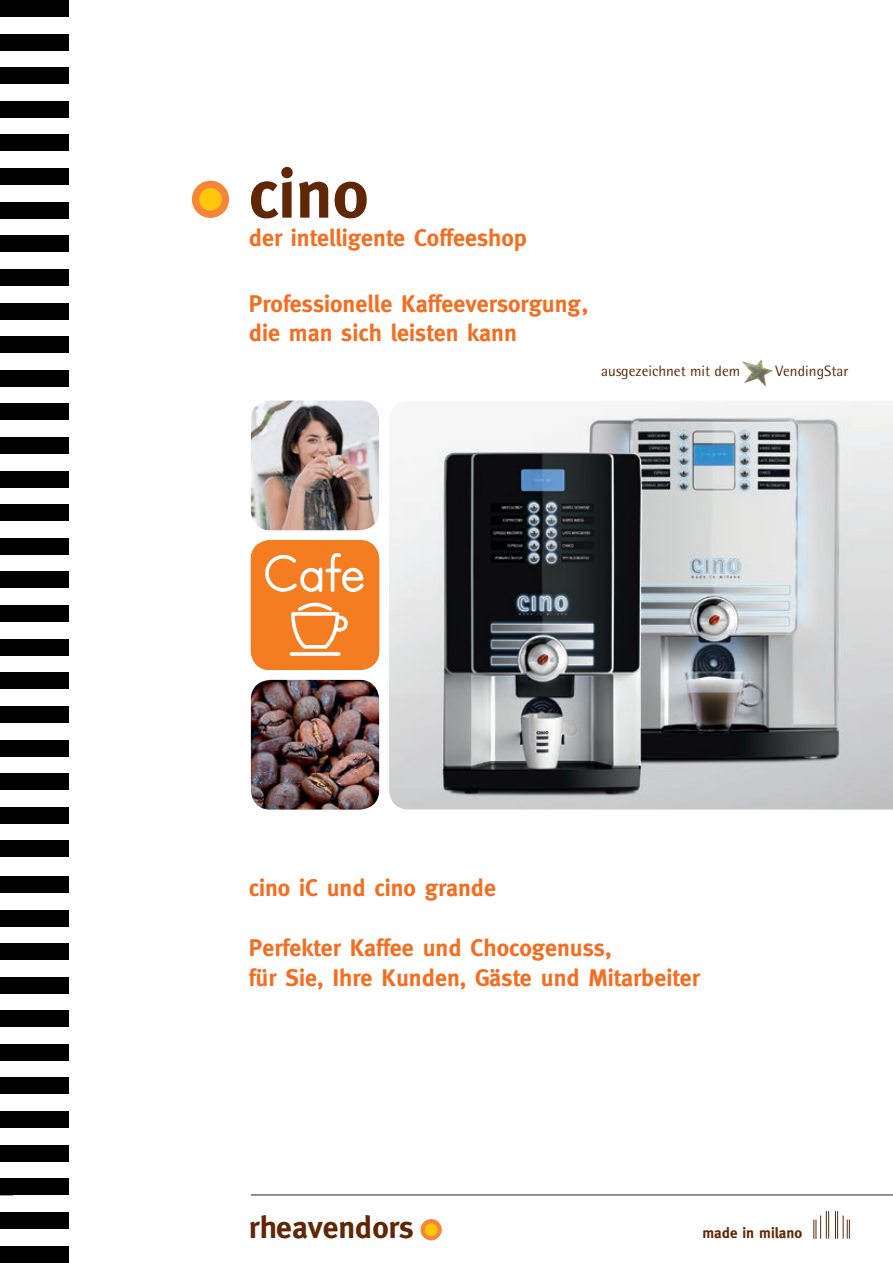
<style>
.page{position:relative;width:893px;height:1263px;background:#fff}
.page>*{position:absolute;margin:0;border:0;box-sizing:border-box;transform-origin:0 0}
.t1{font:700 69px "Meta";color:#5f2706}
.t2{font:700 31.2px "Meta";color:#5f2706}
.t3{font:700 24px/28.8px "Meta";color:#f36e21}
.t4{font:15px "Rotis Semi Sans";color:#5f2706}
.t5{font:700 15px "Meta";color:#5f2706}
</style>
<div class="page">
<hr style="left:251px;top:1194px;width:642px;height:1px;background:#231f20">
<svg style="left:813px;top:1211px;width:16px;height:28px"></svg>
<svg style="left:835px;top:1211px;width:15px;height:28px"></svg>
<div style="left:0;top:0;width:68px;height:17px;background:#010101"></div>
<div style="left:0;top:34px;width:68px;height:17px;background:#010101"></div>
<div style="left:0;top:67px;width:68px;height:17px;background:#010101"></div>
<div style="left:0;top:101px;width:68px;height:17px;background:#010101"></div>
<div style="left:0;top:134px;width:68px;height:17px;background:#010101"></div>
<div style="left:0;top:168px;width:68px;height:17px;background:#010101"></div>
<div style="left:0;top:202px;width:68px;height:17px;background:#010101"></div>
<div style="left:0;top:235px;width:68px;height:17px;background:#010101"></div>
<div style="left:0;top:269px;width:68px;height:17px;background:#010101"></div>
<div style="left:0;top:303px;width:68px;height:16px;background:#010101"></div>
<div style="left:0;top:336px;width:68px;height:17px;background:#010101"></div>
<div style="left:0;top:370px;width:68px;height:17px;background:#010101"></div>
<div style="left:0;top:403px;width:68px;height:17px;background:#010101"></div>
<div style="left:0;top:437px;width:68px;height:17px;background:#010101"></div>
<div style="left:0;top:471px;width:68px;height:17px;background:#010101"></div>
<div style="left:0;top:504px;width:68px;height:17px;background:#010101"></div>
<div style="left:0;top:538px;width:68px;height:17px;background:#010101"></div>
<div style="left:0;top:571px;width:68px;height:17px;background:#010101"></div>
<div style="left:0;top:605px;width:68px;height:17px;background:#010101"></div>
<div style="left:0;top:639px;width:68px;height:17px;background:#010101"></div>
<div style="left:0;top:672px;width:68px;height:17px;background:#010101"></div>
<div style="left:0;top:876px;width:68px;height:17px;background:#010101"></div>
<div style="left:0;top:706px;width:68px;height:17px;background:#010101"></div>
<div style="left:0;top:909px;width:68px;height:17px;background:#010101"></div>
<div style="left:0;top:739px;width:68px;height:17px;background:#010101"></div>
<div style="left:0;top:943px;width:68px;height:17px;background:#010101"></div>
<div style="left:0;top:1077px;width:68px;height:17px;background:#010101"></div>
<div style="left:0;top:773px;width:68px;height:17px;background:#010101"></div>
<div style="left:0;top:977px;width:68px;height:17px;background:#010101"></div>
<div style="left:0;top:1111px;width:68px;height:17px;background:#010101"></div>
<div style="left:0;top:807px;width:68px;height:17px;background:#010101"></div>
<div style="left:0;top:1010px;width:68px;height:17px;background:#010101"></div>
<div style="left:0;top:1145px;width:68px;height:16px;background:#010101"></div>
<div style="left:0;top:1212px;width:68px;height:17px;background:#010101"></div>
<div style="left:0;top:1246px;width:68px;height:17px;background:#010101"></div>
<div style="left:0;top:840px;width:68px;height:17px;background:#010101"></div>
<div style="left:0;top:1044px;width:68px;height:17px;background:#010101"></div>
<div style="left:0;top:1178px;width:68px;height:17px;background:#010101"></div>
<img style="left:251px;top:400px;width:128px;height:130px">
<img style="left:251px;top:680px;width:128px;height:130px">
<svg style="left:251px;top:540px;width:128px;height:130px"></svg>
<img style="left:389px;top:401px;width:504px;height:408px">
<div style="left:192px;top:181px;width:37px;height:37px;background:#f58638;border-radius:50%"></div>
<div style="left:199px;top:188px;width:23px;height:23px;background:#fec70c;border-radius:50%"></div>
<div style="left:420px;top:1219px;width:22px;height:21px;background:#f58638;border-radius:50%"></div>
<div style="left:425px;top:1223px;width:13px;height:13px;background:#fec70c;border-radius:50%"></div>
<img style="left:742px;top:359px;width:31px;height:28px">
<h1 class="t1" style="left:248px;top:154px;width:122px">cino</h1>
<p class="t3" style="left:249px;top:223px;width:280px">der intelligente Coffeeshop</p>
<p class="t3" style="left:249px;top:290px;width:341px">Professionelle Kaffeeversorgung, die man sich leisten kann</p>
<p class="t4" style="left:601px;top:362px;width:140px">ausgezeichnet mit dem</p>
<p class="t4" style="left:775px;top:362px;width:75px">VendingStar</p>
<p class="t3" style="left:249px;top:873px;width:249px">cino iC und cino grande</p>
<p class="t3" style="left:249px;top:932px;width:453px;line-height:30px">Perfekter Kaffee und Chocogenuss,<br>für Sie, Ihre Kunden, Gäste und Mitarbeiter</p>
<h2 class="t2" style="left:249px;top:1209px;width:166px">rheavendors</h2>
<p class="t5" style="left:702px;top:1224px;width:101px">made in milano</p>
</div>
